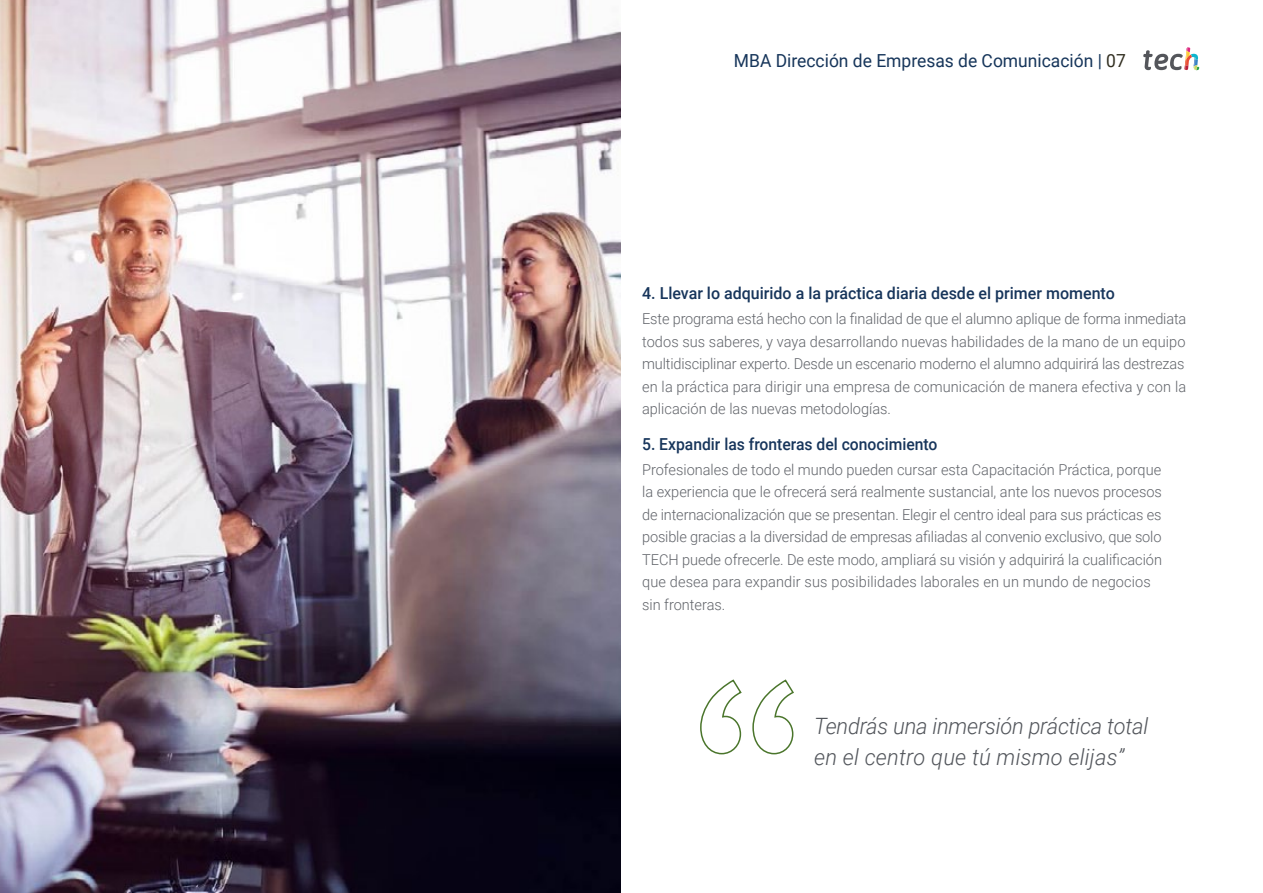
<style>
.page{position:relative;width:1263px;height:893px;background:#fff}
.page>*{position:absolute;margin:0;border:0;box-sizing:border-box;transform-origin:0 0}
.t1{font:italic 300 22.5px/31.5px "Roboto";letter-spacing:-.01em;color:#52555b}
.t2{font:18px "Roboto";color:#16355a}
.t3{font:500 16.5px "Roboto";color:#17355b}
.t4{font:500 16.5px "Roboto";color:#17355b;scale:.95 1}
.t5{font:300 15px/22.5px "Roboto";letter-spacing:-.005em;color:#61646a}
.s1{color:#153559}
.s2{color:#312e20}
</style>
<div class="page">
<svg style="left:700px;top:679px;width:94px;height:76px"></svg>
<svg style="left:1143px;top:47px;width:56px;height:24px"></svg>
<img style="left:0;top:0;width:621px;height:893px">
<p class="t2" style="left:734px;top:48px;width:393px">MBA Dirección de Empresas de Comunicación <span class="s1">|</span> <span class="s2">07</span></p>
<p class="t3" style="left:642px;top:282px;width:474px">4. Llevar lo adquirido a la práctica diaria desde el primer momento</p>
<p class="t5" style="left:642px;top:307px;width:546px">Este programa está hecho con la finalidad de que el alumno aplique de forma inmediata todos sus saberes, y vaya desarrollando nuevas habilidades de la mano de un equipo multidisciplinar experto. Desde un escenario moderno el alumno adquirirá las destrezas en la práctica para dirigir una empresa de comunicación de manera efectiva y con la aplicación de las nuevas metodologías.</p>
<p class="t4" style="left:642px;top:433px;width:312px">5. Expandir las fronteras del conocimiento</p>
<p class="t5" style="left:642px;top:458px;width:521px">Profesionales de todo el mundo pueden cursar esta Capacitación Práctica, porque la experiencia que le ofrecerá será realmente sustancial, ante los nuevos procesos de internacionalización que se presentan. Elegir el centro ideal para sus prácticas es posible gracias a la diversidad de empresas afiliadas al convenio exclusivo, que solo TECH puede ofrecerle. De este modo, ampliará su visión y adquirirá la cualificación que desea para expandir sus posibilidades laborales en un mundo de negocios sin fronteras.</p>
<h1 class="t1" style="left:814px;top:709px;width:335px">Tendrás una inmersión práctica total en el centro que tú mismo elijas”</h1>
</div>
